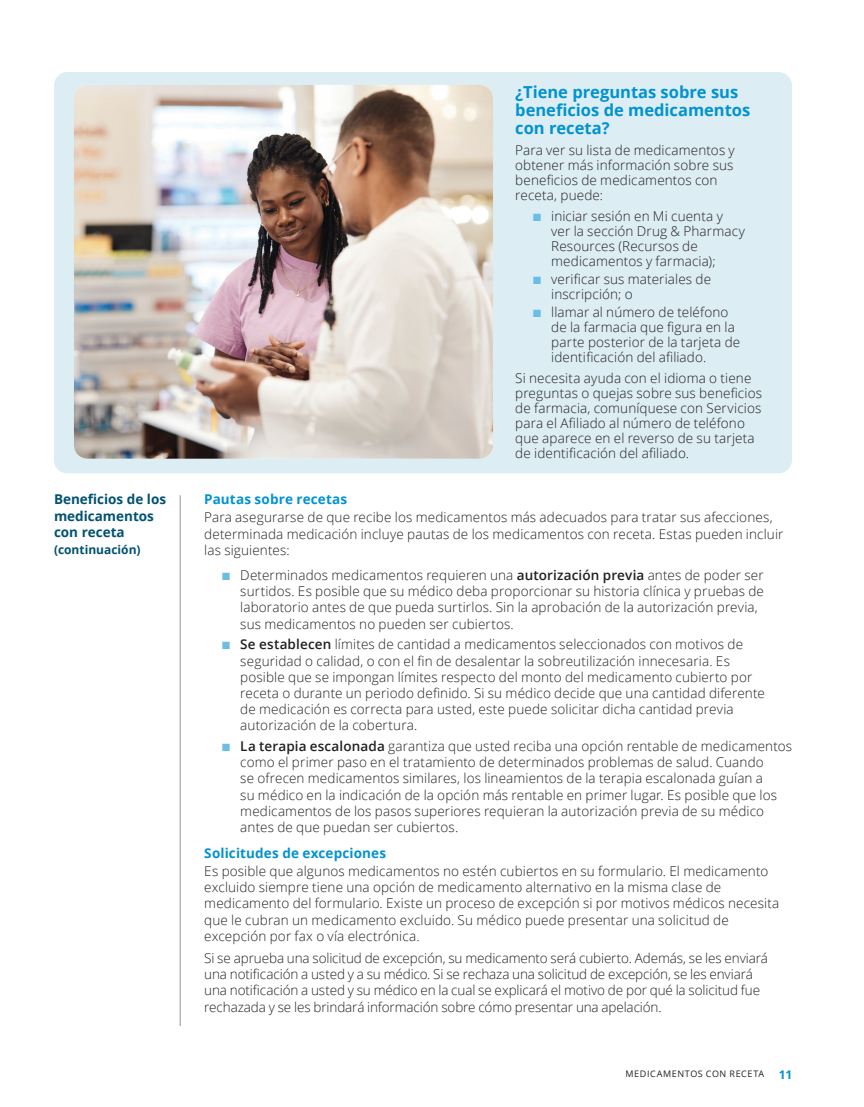
<style>
.page{position:relative;width:864px;height:1107px;background:#fff}
.page>*{position:absolute;margin:0;border:0;box-sizing:border-box;transform-origin:0 0}
.N-Side_title{font:700 16.5px/18px "Open Sans";color:#0093d0}
.VIT-BodyLight{font:300 13.5px/16.2px "Open Sans";letter-spacing:.01em;color:#231f20}
.VIT-BodyLight-2{font:300 13.5px/16.2px "Open Sans";letter-spacing:-.01em;color:#231f20}
.VIT-F-H3{font:700 13.5px "Open Sans";letter-spacing:.01em;color:#0093d0}
.N-Side-Title-Continued{font:700 13.5px/16.5px "Open Sans";color:#005273}
.N-Side-Title-Continued-2{font:700 12px "Open Sans";color:#005273}
.VIT-R-Page_Number{font:9px "Open Sans";letter-spacing:.065em;color:#231f20}
.s1{color:#6bbde5}
.s2{font-weight:600}
.s3{font-weight:700;font-size:12px;color:#0093d0}
</style>
<div class="page">
<div style="left:54px;top:72px;width:738px;height:401px;background:#dcedf4;border-radius:14px"></div>
<img style="left:74px;top:85px;width:419px;height:374px">
<hr style="left:180px;top:495px;width:1px;height:531px;background:#939598">
<p class="N-Side-Title-Continued" style="left:54px;top:491px;width:114px">Beneficios de los medicamentos con receta</p>
<p class="N-Side-Title-Continued-2" style="left:54px;top:541px;width:88px">(continuación)</p>
<p class="N-Side_title" style="left:515px;top:82px;width:237px">¿Tiene preguntas sobre sus beneficios de medicamentos con receta?</p>
<p class="VIT-BodyLight" style="left:515px;top:142px;width:221px;line-height:15px">Para ver su lista de medicamentos y obtener más información sobre sus beneficios de medicamentos con receta, puede:</p>
<p class="VIT-BodyLight" style="left:551px;top:208px;width:195px;line-height:15px;text-indent:-18px"><span class="s1">■</span> iniciar sesión en Mi cuenta y ver la sección Drug &amp; Pharmacy<br>Resources (Recursos de medicamentos y farmacia);</p>
<p class="VIT-BodyLight" style="left:551px;top:271px;width:161px;line-height:15px;text-indent:-18px"><span class="s1">■</span> verificar sus materiales de inscripción; o</p>
<p class="VIT-BodyLight" style="left:551px;top:304px;width:191px;line-height:15px;text-indent:-18px"><span class="s1">■</span> llamar al número de teléfono de la farmacia que figura en la parte posterior de la tarjeta de identificación del afiliado.</p>
<p class="VIT-BodyLight" style="left:515px;top:370px;width:248px;line-height:15px">Si necesita ayuda con el idioma o tiene preguntas o quejas sobre sus beneficios de farmacia, comuníquese con Servicios para el Afiliado al número de teléfono que aparece en el reverso de su tarjeta de identificación del afiliado.</p>
<p class="VIT-F-H3" style="left:204px;top:490px;width:145px">Pautas sobre recetas</p>
<p class="VIT-BodyLight" style="left:204px;top:509px;width:581px">Para asegurarse de que recibe los medicamentos más adecuados para tratar sus afecciones, determinada medicación incluye pautas de los medicamentos con receta. Estas pueden incluir las siguientes:</p>
<p class="VIT-BodyLight" style="left:240px;top:567px;width:525px;text-indent:-18px"><span class="s1">■</span> Determinados medicamentos requieren una <span class="s2">autorización previa</span> antes de poder ser surtidos. Es posible que su médico deba proporcionar su historia clínica y pruebas de laboratorio antes de que pueda surtirlos. Sin la aprobación de la autorización previa, sus medicamentos no pueden ser cubiertos.</p>
<p class="VIT-BodyLight" style="left:240px;top:636px;width:526px;text-indent:-18px"><span class="s1">■</span> <span class="s2">Se establecen</span> límites de cantidad a medicamentos seleccionados con motivos de seguridad o calidad, o con el fin de desalentar la sobreutilización innecesaria. Es posible que se impongan límites respecto del monto del medicamento cubierto por receta o durante un periodo definido. Si su médico decide que una cantidad diferente de medicación es correcta para usted, este puede solicitar dicha cantidad previa autorización de la cobertura.</p>
<p class="VIT-BodyLight" style="left:240px;top:738px;width:553px;text-indent:-18px"><span class="s1">■</span> <span class="s2">La terapia escalonada</span> garantiza que usted reciba una opción rentable de medicamentos como el primer paso en el tratamiento de determinados problemas de salud. Cuando<br>se ofrecen medicamentos similares, los lineamientos de la terapia escalonada guían a<br>su médico en la indicación de la opción más rentable en primer lugar. Es posible que los medicamentos de los pasos superiores requieran la autorización previa de su médico antes de que puedan ser cubiertos.</p>
<p class="VIT-F-H3" style="left:204px;top:843px;width:183px">Solicitudes de excepciones</p>
<p class="VIT-BodyLight" style="left:204px;top:863px;width:577px">Es posible que algunos medicamentos no estén cubiertos en su formulario. El medicamento excluido siempre tiene una opción de medicamento alternativo en la misma clase de medicamento del formulario. Existe un proceso de excepción si por motivos médicos necesita que le cubran un medicamento excluido. Su médico puede presentar una solicitud de excepción por fax o vía electrónica.</p>
<p class="VIT-BodyLight-2" style="left:204px;top:950px;width:565px">Si se aprueba una solicitud de excepción, su medicamento será cubierto. Además, se les enviará una notificación a usted y a su médico. Si se rechaza una solicitud de excepción, se les enviará una notificación a usted y su médico en la cual se explicará el motivo de por qué la solicitud fue rechazada y se les brindará información sobre cómo presentar una apelación.</p>
<p class="VIT-R-Page_Number" style="left:626px;top:1068px;width:168px">MEDICAMENTOS CON RECETA <span class="s3">11</span></p>
</div>
